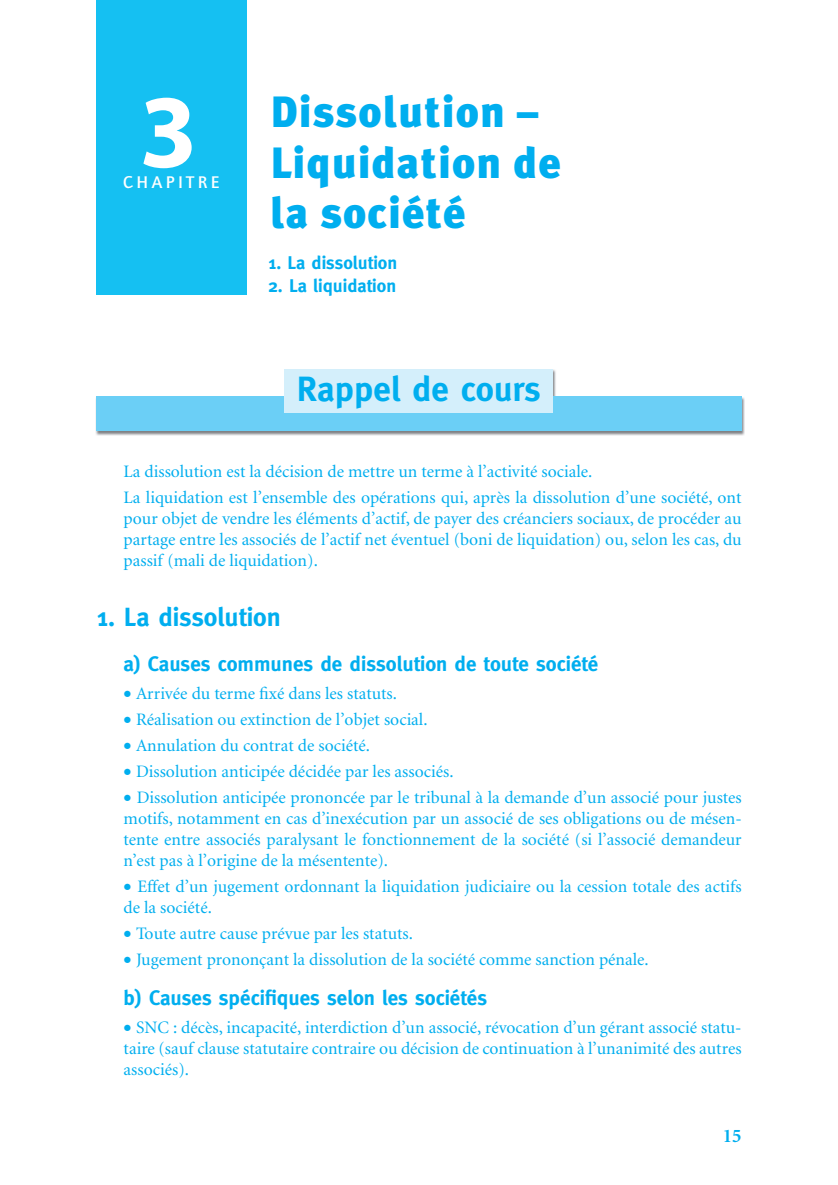
<style>
.page{position:relative;width:838px;height:1185px;background:#fff}
.page>*{position:absolute;margin:0;border:0;box-sizing:border-box;transform-origin:0 0}
.t1{font:700 105px "Myriad";color:#fff}
.t2{font:900 43.75px/50.8px "Meta Plus";letter-spacing:.025em;color:#00aeef}
.t3{font:700 35px "Meta";color:#00aeef}
.t4{font:700 26.25px "Meta";color:#00aeef}
.t5{font:700 21px "Meta";color:#00aeef}
.t6{font:700 19.25px "Minion";color:#00aeef}
.t7{font:700 18.38px "Meta";color:#00aeef}
.t8{font:17.5px/21px "Minion";color:#00aeef}
.t9{font:500 17.5px "Quay Sans ITC Std";letter-spacing:.2em;color:#fff}
</style>
<div class="page">
<div style="left:96px;top:0;width:151px;height:295px;background:#15c0f2"></div>
<img style="left:95px;top:369px;width:649px;height:66px">
<div style="left:96px;top:396px;width:645px;height:35px;background:#6bcff6"></div>
<div style="left:285px;top:369px;width:268px;height:44px;background:#d4effb"></div>
<h1 class="t1" style="left:139px;top:78px;width:60px">3</h1>
<h2 class="t2" style="left:270px;top:86px;width:292px">Dissolution –<br>Liquidation de la société</h2>
<p class="t9" style="left:123px;top:172px;width:98px">CHAPITRE</p>
<p class="t7" style="left:268px;top:252px;width:131px">1. La dissolution</p>
<p class="t7" style="left:268px;top:275px;width:130px">2. La liquidation</p>
<h3 class="t3" style="left:297px;top:368px;width:245px">Rappel de cours</h3>
<p class="t8" style="left:124px;top:459px;width:619px;line-height:25.9px">La dissolution est la décision de mettre un terme à l’activité sociale.<br>La liquidation est l’ensemble des opérations qui, après la dissolution d’une société, ont</p>
<p class="t8" style="left:124px;top:508px;width:619px;text-align:justify">pour objet de vendre les éléments d’actif, de payer des créanciers sociaux, de procéder au partage entre les associés de l’actif net éventuel (boni de liquidation) ou, selon les cas, du passif (mali de liquidation).</p>
<h3 class="t4" style="left:96px;top:601px;width:186px">1. La dissolution</h3>
<p class="t5" style="left:124px;top:651px;width:476px">a) Causes communes de dissolution de toute société</p>
<p class="t8" style="left:124px;top:681px;width:619px;line-height:25.9px">∑ Arrivée du terme fixé dans les statuts.<br>∑ Réalisation ou extinction de l’objet social.<br>∑ Annulation du contrat de société.<br>∑ Dissolution anticipée décidée par les associés.<br>∑ Dissolution anticipée prononcée par le tribunal à la demande d’un associé pour justes</p>
<p class="t8" style="left:124px;top:808px;width:619px;text-align:justify">motifs, notamment en cas d’inexécution par un associé de ses obligations ou de mésen&shy;tente entre associés paralysant le fonctionnement de la société (si l’associé demandeur n’est pas à l’origine de la mésentente).</p>
<p class="t8" style="left:124px;top:876px;width:619px">∑ Effet d’un jugement ordonnant la liquidation judiciaire ou la cession totale des actifs de la société.</p>
<p class="t8" style="left:124px;top:921px;width:526px;line-height:25.9px">∑ Toute autre cause prévue par les statuts.<br>∑ Jugement prononçant la dissolution de la société comme sanction pénale.</p>
<p class="t5" style="left:124px;top:985px;width:365px">b) Causes spécifiques selon les sociétés</p>
<p class="t8" style="left:124px;top:1018px;width:619px;text-align:justify">∑ SNC : décès, incapacité, interdiction d’un associé, révocation d’un gérant associé statu&shy;taire (sauf clause statutaire contraire ou décision de continuation à l’unanimité des autres associés).</p>
<p class="t6" style="left:722px;top:1126px;width:20px">15</p>
</div>
